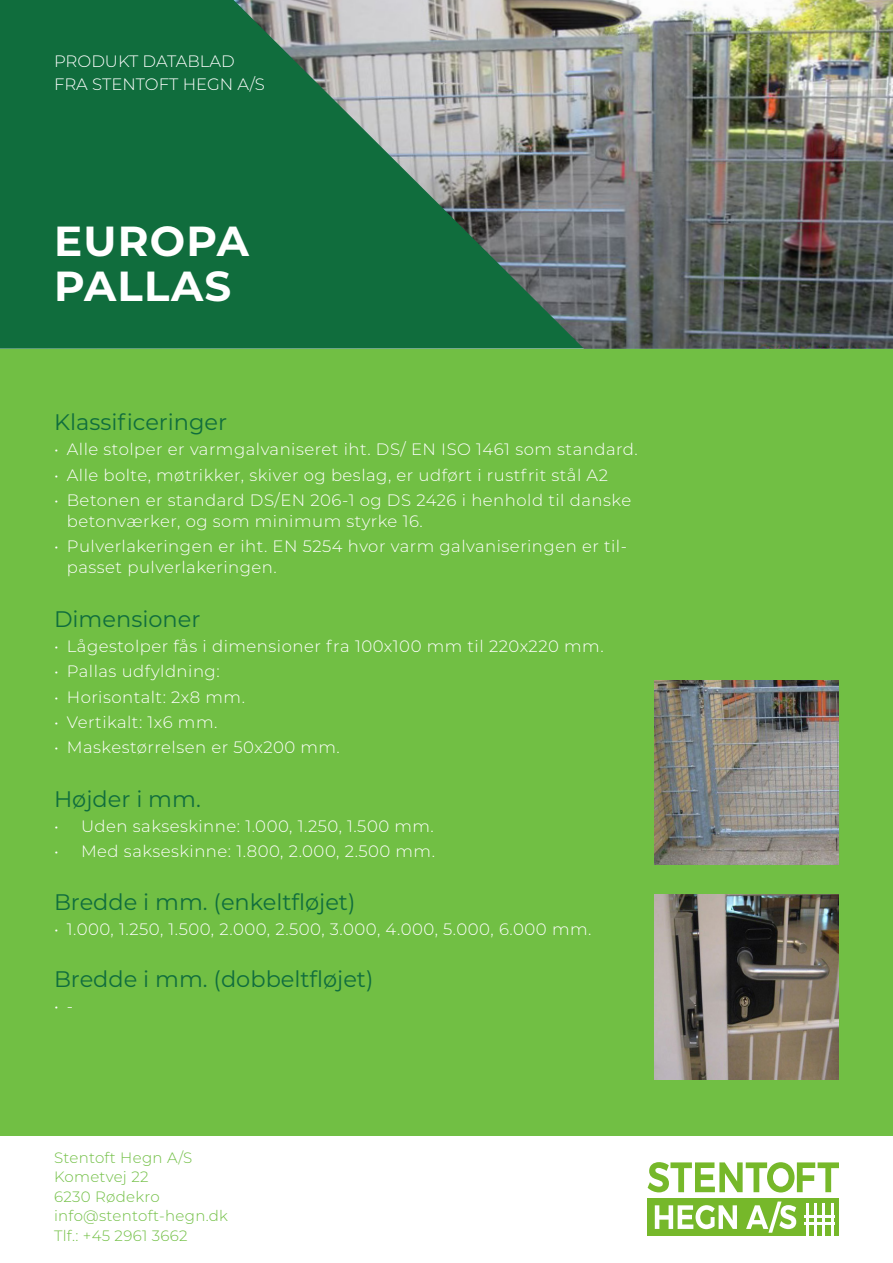
<style>
.page{position:relative;width:893px;height:1263px;background:#fff}
.page>*{position:absolute;margin:0;border:0;box-sizing:border-box;transform-origin:0 0}
.t1{font:700 42px/45px "Montserrat";letter-spacing:.03em;color:#fff}
.klassificeringer_ove{font:22.5px "Montserrat";color:#106d3d}
.klassificeringer_bul{font:22.5px "Montserrat";color:#106d3d}
.t2{font:300 16.5px/21px "Montserrat";letter-spacing:.03em;color:#fff}
.t3{font:300 16.5px/22.5px "Montserrat";color:#fff}
.t4{font:300 15px/19.5px "Montserrat";letter-spacing:.02em;color:#71bf44}
</style>
<div class="page">
<div style="left:648px;top:1198px;width:191px;height:38px;background:#76b82a"></div>
<svg style="left:648px;top:1162px;width:191px;height:30px"></svg>
<svg style="left:655px;top:1205px;width:82px;height:24px"></svg>
<svg style="left:746px;top:1201px;width:50px;height:32px"></svg>
<hr style="left:805px;top:1215px;width:30px;height:2px;background:#fff">
<hr style="left:805px;top:1222px;width:30px;height:2px;background:#fff">
<hr style="left:806px;top:1203px;width:2px;height:33px;background:#fff">
<hr style="left:814px;top:1203px;width:3px;height:33px;background:#fff">
<hr style="left:823px;top:1203px;width:2px;height:33px;background:#fff">
<hr style="left:831px;top:1203px;width:2px;height:33px;background:#fff">
<div style="left:0;top:0;width:234px;height:349px;background:#106d3d"></div>
<div style="left:0;top:349px;width:893px;height:786px;background:#71bf44"></div>
<img style="left:655px;top:895px;width:184px;height:184px">
<img style="left:655px;top:680px;width:184px;height:185px">
<img style="left:234px;top:0;width:659px;height:349px">
<p class="t3" style="left:54px;top:50px;width:212px">PRODUKT DATABLAD<br>FRA STENTOFT HEGN A/S</p>
<h1 class="t1" style="left:54px;top:217px;width:196px">EUROPA<br>PALLAS</h1>
<p class="klassificeringer_ove" style="left:54px;top:407px;width:175px">Klassificeringer</p>
<p class="t2" style="left:54px;top:438px;width:585px">• Alle stolper er varmgalvaniseret iht. DS/ EN ISO 1461 som standard.</p>
<p class="t2" style="left:54px;top:464px;width:556px">• Alle bolte, møtrikker, skiver og beslag, er udført i rustfrit stål A2</p>
<p class="t2" style="left:67px;top:489px;width:566px;text-indent:-13px">• Betonen er standard DS/EN 206-1 og DS 2426 i henhold til danske betonværker, og som minimum styrke 16.</p>
<p class="t2" style="left:67px;top:535px;width:562px;text-indent:-13px">• Pulverlakeringen er iht. EN 5254 hvor varm galvaniseringen er til&shy;passet pulverlakeringen.</p>
<p class="klassificeringer_ove" style="left:54px;top:603px;width:148px">Dimensioner</p>
<p class="t2" style="left:54px;top:635px;width:551px">• Lågestolper fås i dimensioner fra 100x100 mm til 220x220 mm.</p>
<p class="t2" style="left:54px;top:660px;width:167px">• Pallas udfyldning:</p>
<p class="t2" style="left:54px;top:686px;width:192px">• Horisontalt: 2x8 mm.</p>
<p class="t2" style="left:54px;top:711px;width:165px">• Vertikalt: 1x6 mm.</p>
<p class="t2" style="left:54px;top:736px;width:287px">• Maskestørrelsen er 50x200 mm.</p>
<p class="klassificeringer_ove" style="left:54px;top:783px;width:148px">Højder i mm.</p>
<p class="t2" style="left:54px;top:815px;width:381px">• Uden sakseskinne: 1.000, 1.250, 1.500 mm.</p>
<p class="t2" style="left:54px;top:840px;width:382px">• Med sakseskinne: 1.800, 2.000, 2.500 mm.</p>
<p class="klassificeringer_bul" style="left:54px;top:886px;width:303px">Bredde i mm. (enkeltfløjet)</p>
<p class="t2" style="left:54px;top:918px;width:539px">• 1.000, 1.250, 1.500, 2.000, 2.500, 3.000, 4.000, 5.000, 6.000 mm.</p>
<p class="klassificeringer_ove" style="left:54px;top:964px;width:321px">Bredde i mm. (dobbeltfløjet)</p>
<p class="t2" style="left:54px;top:995px;width:21px">• -</p>
<p class="t4" style="left:54px;top:1147px;width:176px">Stentoft Hegn A/S<br>Kometvej 22<br>6230 Rødekro info@stentoft-hegn.dk<br>Tlf.: +45 2961 3662</p>
</div>
